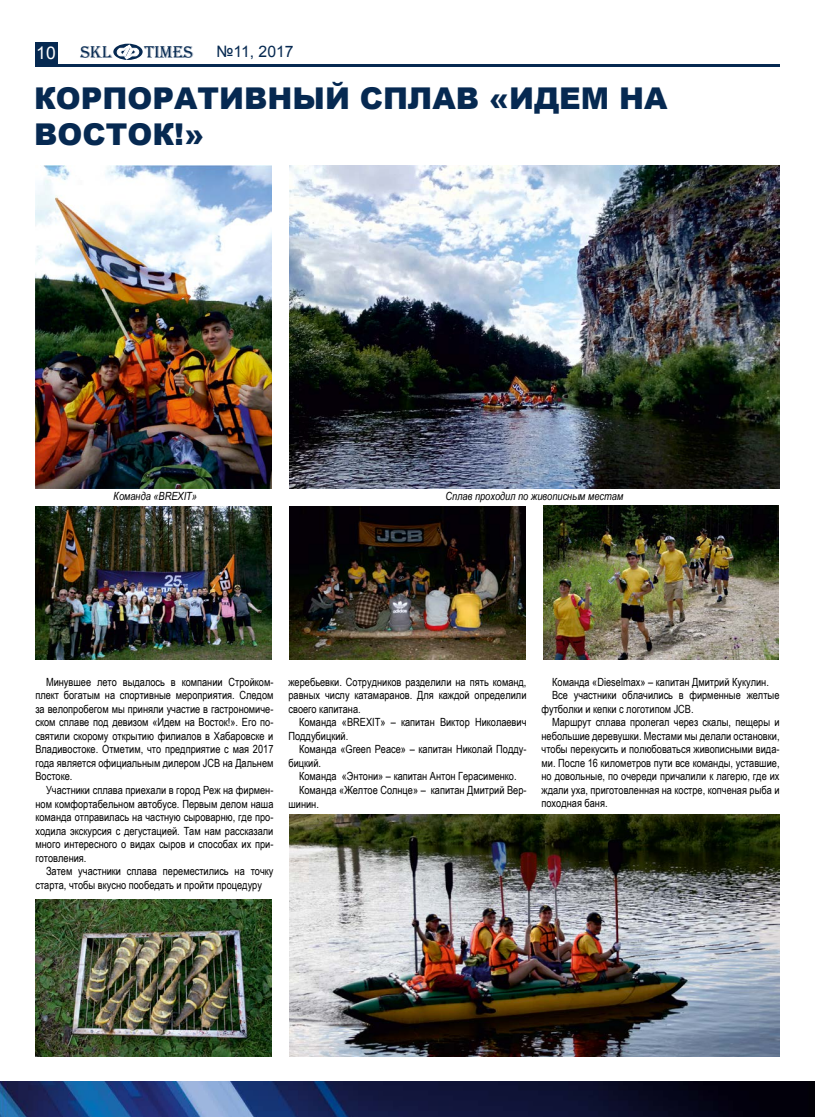
<style>
.page{position:relative;width:815px;height:1117px;background:#fff}
.page>*{position:absolute;margin:0;border:0;box-sizing:border-box;transform-origin:0 0}
.t1{font:900 30px/36px "Arial";color:#062951}
.t2{font:17.5px "Algerian";color:#062951}
.t3{font:17.5px "Arial";color:#fff}
.t4{font:15.75px "Arial";color:#062951}
.t5{font:11.25px/13.5px "Arial Narrow";color:#000;text-align:justify}
.t6{font:italic 11.25px "Arial Narrow";color:#000}
</style>
<div class="page">
<hr style="left:35px;top:64px;width:745px;height:3px;background:#062951">
<div style="left:35px;top:42px;width:23px;height:22px;background:#062951"></div>
<svg style="left:113px;top:44px;width:30px;height:16px"></svg>
<svg style="left:117px;top:45px;width:22px;height:14px"></svg>
<img style="left:0;top:1081px;width:815px;height:35px">
<img style="left:35px;top:165px;width:237px;height:323px">
<img style="left:289px;top:506px;width:237px;height:153px">
<img style="left:35px;top:899px;width:237px;height:157px">
<img style="left:289px;top:814px;width:491px;height:242px">
<img style="left:543px;top:505px;width:236px;height:154px">
<img style="left:35px;top:506px;width:237px;height:153px">
<img style="left:289px;top:165px;width:491px;height:323px">
<h2 class="t3" style="left:36px;top:42px;width:21px">10</h2>
<h2 class="t2" style="left:81px;top:43px;width:33px">SKL</h2>
<h2 class="t2" style="left:144px;top:43px;width:50px">TIMES</h2>
<h3 class="t4" style="left:217px;top:41px;width:79px">№11, 2017</h3>
<h1 class="t1" style="left:34px;top:79px;width:635px">КОРПОРАТИВНЫЙ СПЛАВ «ИДЕМ НА<br>ВОСТОК!»</h1>
<p class="t6" style="left:114px;top:487px;width:85px">Команда «BREXIT»</p>
<p class="t6" style="left:446px;top:487px;width:179px">Сплав проходил по живописным местам</p>
<p class="t5" style="left:35px;top:674px;width:240px;text-indent:11px">Минувшее лето выдалось в компании Стройком&shy;плект богатым на спортивные мероприятия. Следом за велопробегом мы приняли участие в гастрономиче&shy;ском сплаве под девизом «Идем на Восток!». Его по&shy;святили скорому открытию филиалов в Хабаровске и Владивостоке. Отметим, что предприятие с мая 2017 года является официальным дилером JCB на Дальнем Востоке.</p>
<p class="t5" style="left:35px;top:782px;width:240px;text-indent:11px">Участники сплава приехали в город Реж на фирмен&shy;ном комфортабельном автобусе. Первым делом наша команда отправилась на частную сыроварню, где про&shy;ходила экскурсия с дегустацией. Там нам рассказали много интересного о видах сыров и способах их при&shy;готовления.</p>
<p class="t5" style="left:35px;top:863px;width:240px;text-indent:11px">Затем участники сплава переместились на точку старта, чтобы вкусно пообедать и пройти процедуру</p>
<p class="t5" style="left:288px;top:674px;width:240px">жеребьевки. Сотрудников разделили на пять команд, равных числу катамаранов. Для каждой определили своего капитана.</p>
<p class="t5" style="left:288px;top:715px;width:240px;text-indent:11px">Команда «BREXIT» – капитан Виктор Николаевич<br>Поддубицкий.</p>
<p class="t5" style="left:288px;top:742px;width:240px;text-indent:11px">Команда «Green Peace» – капитан Николай Подду&shy;бицкий.</p>
<p class="t5" style="left:299px;top:769px;width:219px">Команда «Энтони» – капитан Антон Герасименко.</p>
<p class="t5" style="left:299px;top:782px;width:229px">Команда «Желтое Солнце» – капитан Дмитрий Вер-</p>
<p class="t5" style="left:288px;top:796px;width:32px">шинин.</p>
<p class="t5" style="left:552px;top:674px;width:218px">Команда «Dieselmax» – капитан Дмитрий Кукулин.</p>
<p class="t5" style="left:552px;top:688px;width:229px">Все участники облачились в фирменные желтые</p>
<p class="t5" style="left:542px;top:701px;width:154px">футболки и кепки с логотипом JCB.</p>
<p class="t5" style="left:552px;top:715px;width:229px">Маршрут сплава пролегал через скалы, пещеры и</p>
<p class="t5" style="left:542px;top:728px;width:240px">небольшие деревушки. Местами мы делали остановки,</p>
<p class="t5" style="left:542px;top:742px;width:240px">чтобы перекусить и полюбоваться живописными вида-</p>
<p class="t5" style="left:542px;top:755px;width:240px">ми. После 16 километров пути все команды, уставшие,</p>
<p class="t5" style="left:542px;top:769px;width:240px">но довольные, по очереди причалили к лагерю, где их</p>
<p class="t5" style="left:542px;top:782px;width:240px">ждали уха, приготовленная на костре, копченая рыба и</p>
<p class="t5" style="left:542px;top:796px;width:68px">походная баня.</p>
</div>
